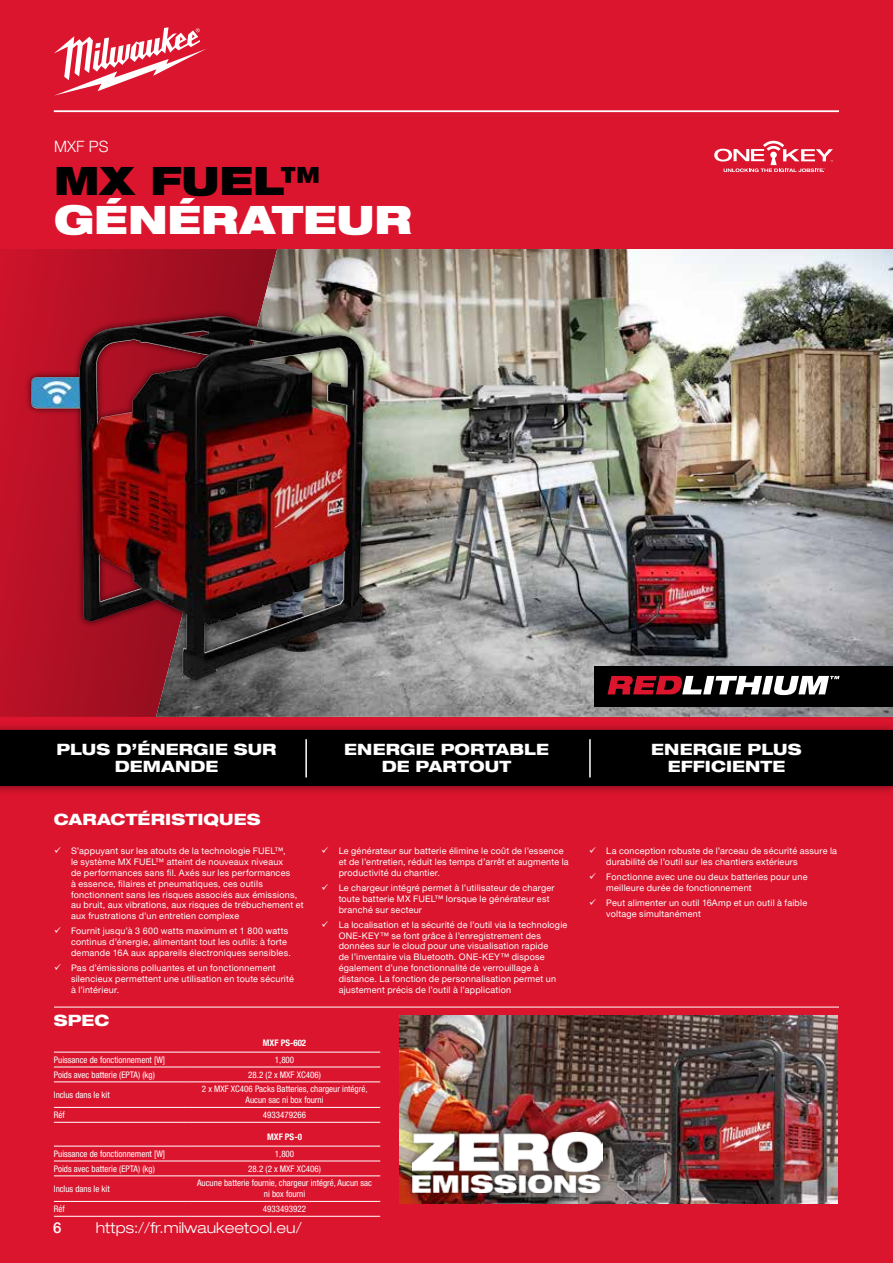
<style>
.page{position:relative;width:893px;height:1263px;background:#dc152e}
.page>*{position:absolute;margin:0;border:0;box-sizing:border-box;transform-origin:0 0}
.t1{font:900 expanded 39px "Helvetica Neue LTW1 G";color:#fff}
.t2{font:900 expanded 39px "Helvetica Neue LTW1 G";letter-spacing:.01em;color:#000}
.t3{font:800 expanded 15.6px/17.1px "Helvetica Neue LTW1 G";letter-spacing:.01em;color:#fff;text-align:center}
.t4{font:300 15.6px "Helvetica Neue LTW1 G";color:#fff}
.t5{font:300 expanded 15px "Helvetica Neue LT Com";color:#fff}
.t6{font:500 15px "Helvetica Neue LT Com";color:#fff}
.t7{font:9px/10.8px "Helvetica Neue LTW1 G";letter-spacing:.025em;color:#fff}
.t8{font:condensed 9px/10.8px "Helvetica Neue LTW1 G";color:#fff;text-align:center}
.t9{font:700 condensed 9px "Helvetica Neue LTW1 G";color:#fff}
</style>
<div class="page">
<hr style="left:54px;top:111px;width:785px;height:1px;background:#fff">
<img style="left:400px;top:1015px;width:438px;height:188px">
<svg style="left:0;top:249px;width:156px;height:468px;background:#ba1126"></svg>
<img style="left:156px;top:249px;width:737px;height:468px">
<div style="left:24px;top:309px;width:347px;height:378px;background:#000;opacity:.75"></div>
<img style="left:82px;top:316px;width:135px;height:40px">
<div style="left:595px;top:666px;width:298px;height:41px;background:#000"></div>
<svg style="left:607px;top:676px;width:232px;height:19px"></svg>
<hr style="left:54px;top:1007px;width:785px;height:1px;background:#fff">
<div style="left:0;top:721px;width:893px;height:75px;background:#000;opacity:.5"></div>
<div style="left:0;top:731px;width:893px;height:55px;background:#000"></div>
<hr style="left:305px;top:739px;width:2px;height:38px;background:#fff">
<hr style="left:589px;top:739px;width:2px;height:38px;background:#fff">
<svg style="left:714px;top:141px;width:119px;height:31px"></svg>
<svg style="left:54px;top:27px;width:152px;height:69px"></svg>
<hr style="left:54px;top:1052px;width:135px;height:1px;background:#fff">
<hr style="left:189px;top:1052px;width:191px;height:1px;background:#fff">
<hr style="left:54px;top:1066px;width:135px;height:1px;background:#fff">
<hr style="left:189px;top:1066px;width:191px;height:1px;background:#fff">
<hr style="left:54px;top:1081px;width:135px;height:1px;background:#fff">
<hr style="left:189px;top:1081px;width:191px;height:1px;background:#fff">
<hr style="left:54px;top:1107px;width:135px;height:1px;background:#fff">
<hr style="left:189px;top:1107px;width:191px;height:1px;background:#fff">
<hr style="left:54px;top:1122px;width:135px;height:1px;background:#fff">
<hr style="left:189px;top:1122px;width:191px;height:1px;background:#fff">
<hr style="left:54px;top:1146px;width:135px;height:1px;background:#fff">
<hr style="left:189px;top:1146px;width:191px;height:1px;background:#fff">
<hr style="left:54px;top:1160px;width:135px;height:1px;background:#fff">
<hr style="left:189px;top:1160px;width:191px;height:1px;background:#fff">
<hr style="left:54px;top:1175px;width:135px;height:1px;background:#fff">
<hr style="left:189px;top:1175px;width:191px;height:1px;background:#fff">
<hr style="left:54px;top:1201px;width:135px;height:1px;background:#fff">
<hr style="left:189px;top:1201px;width:191px;height:1px;background:#fff">
<hr style="left:54px;top:1216px;width:135px;height:1px;background:#fff">
<hr style="left:189px;top:1216px;width:191px;height:1px;background:#fff">
<div style="left:403px;top:1122px;width:208px;height:80px;background:#000;opacity:.75"></div>
<img style="left:413px;top:1132px;width:189px;height:61px">
<h2 class="t4" style="left:54px;top:137px;width:56px">MXF PS</h2>
<h1 class="t2" style="left:54px;top:156px;width:268px">MX FUEL™</h1>
<h1 class="t1" style="left:54px;top:195px;width:359px">GÉNÉRATEUR</h1>
<h2 class="t3" style="left:56px;top:741px;width:222px">PLUS D’ÉNERGIE SUR<br>DEMANDE</h2>
<h2 class="t3" style="left:54px;top:810px;width:208px">CARACTÉRISTIQUES</h2>
<p class="t7" style="left:71px;top:846px;width:234px">S’appuyant sur les atouts de la technologie FUEL™,<br>le système MX FUEL™ atteint de nouveaux niveaux<br>de performances sans fil. Axés sur les performances<br>à essence, filaires et pneumatiques, ces outils fonctionnent sans les risques associés aux émissions, au bruit, aux vibrations, aux risques de trébuchement et aux frustrations d’un entretien complexe</p>
<p class="t7" style="left:71px;top:925px;width:221px">Fournit jusqu’à 3 600 watts maximum et 1 800 watts continus d’énergie, alimentant tout les outils: à forte demande 16A aux appareils électroniques sensibles.</p>
<p class="t7" style="left:71px;top:962px;width:224px">Pas d’émissions polluantes et un fonctionnement silencieux permettent une utilisation en toute sécurité à l’intérieur.</p>
<h2 class="t3" style="left:54px;top:1012px;width:57px">SPEC</h2>
<p class="t9" style="left:263px;top:1038px;width:45px">MXF PS-602</p>
<h2 class="t3" style="left:344px;top:741px;width:206px">ENERGIE PORTABLE<br>DE PARTOUT</h2>
<p class="t7" style="left:339px;top:846px;width:232px">Le générateur sur batterie élimine le coût de l’essence et de l’entretien, réduit les temps d’arrêt et augmente la productivité du chantier.</p>
<p class="t7" style="left:339px;top:882px;width:217px">Le chargeur intégré permet à l’utilisateur de charger toute batterie MX FUEL™ lorsque le générateur est branché sur secteur</p>
<p class="t7" style="left:339px;top:919px;width:230px">La localisation et la sécurité de l’outil via la technologie ONE-KEY™ se font grâce à l’enregistrement des données sur le cloud pour une visualisation rapide<br>de l’inventaire via Bluetooth. ONE-KEY™ dispose également d’une fonctionnalité de verrouillage à distance. La fonction de personnalisation permet un ajustement précis de l’outil à l’application</p>
<p class="t8" style="left:54px;top:1054px;width:113px">Puissance de fonctionnement [W]</p>
<p class="t8" style="left:275px;top:1054px;width:21px">1,800</p>
<p class="t8" style="left:54px;top:1069px;width:102px">Poids avec batterie (EPTA) (kg)</p>
<p class="t8" style="left:248px;top:1069px;width:74px">28.2 (2 x MXF XC406)</p>
<p class="t8" style="left:54px;top:1089px;width:57px">Inclus dans le kit</p>
<p class="t8" style="left:202px;top:1084px;width:167px">2 x MXF XC406 Packs Batteries, chargeur intégré,<br>Aucun sac ni box fourni</p>
<p class="t8" style="left:54px;top:1109px;width:12px">Réf</p>
<p class="t8" style="left:263px;top:1109px;width:45px">4933479266</p>
<p class="t9" style="left:267px;top:1132px;width:36px">MXF PS-0</p>
<p class="t8" style="left:54px;top:1148px;width:113px">Puissance de fonctionnement [W]</p>
<p class="t8" style="left:275px;top:1148px;width:21px">1,800</p>
<p class="t8" style="left:54px;top:1163px;width:102px">Poids avec batterie (EPTA) (kg)</p>
<p class="t8" style="left:248px;top:1163px;width:74px">28.2 (2 x MXF XC406)</p>
<p class="t8" style="left:54px;top:1183px;width:57px">Inclus dans le kit</p>
<p class="t8" style="left:197px;top:1178px;width:176px">Aucune batterie fournie, chargeur intégré, Aucun sac ni box fourni</p>
<p class="t8" style="left:54px;top:1203px;width:12px">Réf</p>
<p class="t8" style="left:263px;top:1203px;width:45px">4933493922</p>
<h3 class="t6" style="left:53px;top:1219px;width:10px">6</h3>
<h3 class="t5" style="left:96px;top:1219px;width:208px">https://fr.milwaukeetool.eu/</h3>
<h2 class="t3" style="left:651px;top:741px;width:152px">ENERGIE PLUS<br>EFFICIENTE</h2>
<p class="t7" style="left:606px;top:846px;width:232px">La conception robuste de l’arceau de sécurité assure la durabilité de l’outil sur les chantiers extérieurs</p>
<p class="t7" style="left:606px;top:871px;width:203px">Fonctionne avec une ou deux batteries pour une meilleure durée de fonctionnement</p>
<p class="t7" style="left:606px;top:897px;width:202px">Peut alimenter un outil 16Amp et un outil à faible voltage simultanément</p>
</div>
